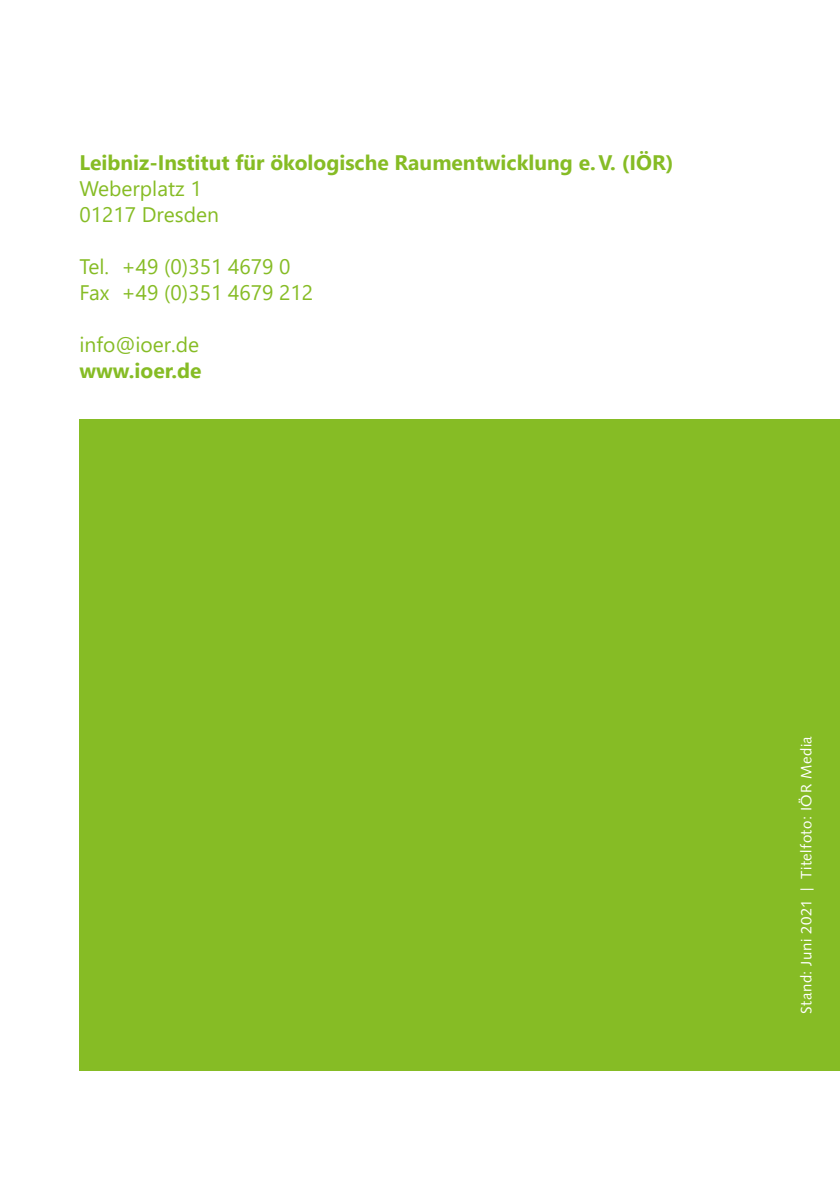
<style>
.page{position:relative;width:840px;height:1191px;background:#fff}
.page>*{position:absolute;margin:0;border:0;box-sizing:border-box;transform-origin:0 0}
.t1{font:21px/26px "Segoe UI";color:#86bc25}
.t2{font:700 21px "Segoe UI";color:#86bc25}
.t3{font:15px "Syntax LT Std";letter-spacing:.035em;color:#fff}
.s1{font-size:17.2px}
</style>
<div class="page">
<div style="left:79px;top:419px;width:760px;height:652px;background:#86bc25"></div>
<p class="t2" style="left:79px;top:143px;width:595px">Leibniz-Institut für ökologische Raumentwicklung e.V. (IÖR)</p>
<p class="t1" style="left:79px;top:173px;width:141px">Weberplatz 1<br>01217 Dresden</p>
<p class="t1" style="left:79px;top:251px;width:235px">Tel. +49 (0)351 4679 0<br>Fax +49 (0)351 4679 212</p>
<p class="t1" style="left:79px;top:329px;width:121px">info@ioer.de</p>
<p class="t2" style="left:79px;top:351px;width:123px">www.ioer.de</p>
<p class="t3" style="left:797px;top:1014px;width:279px;rotate:-90deg">Stand: Juni 2021 <span class="s1">|</span> Titelfoto: IÖR Media</p>
</div>
